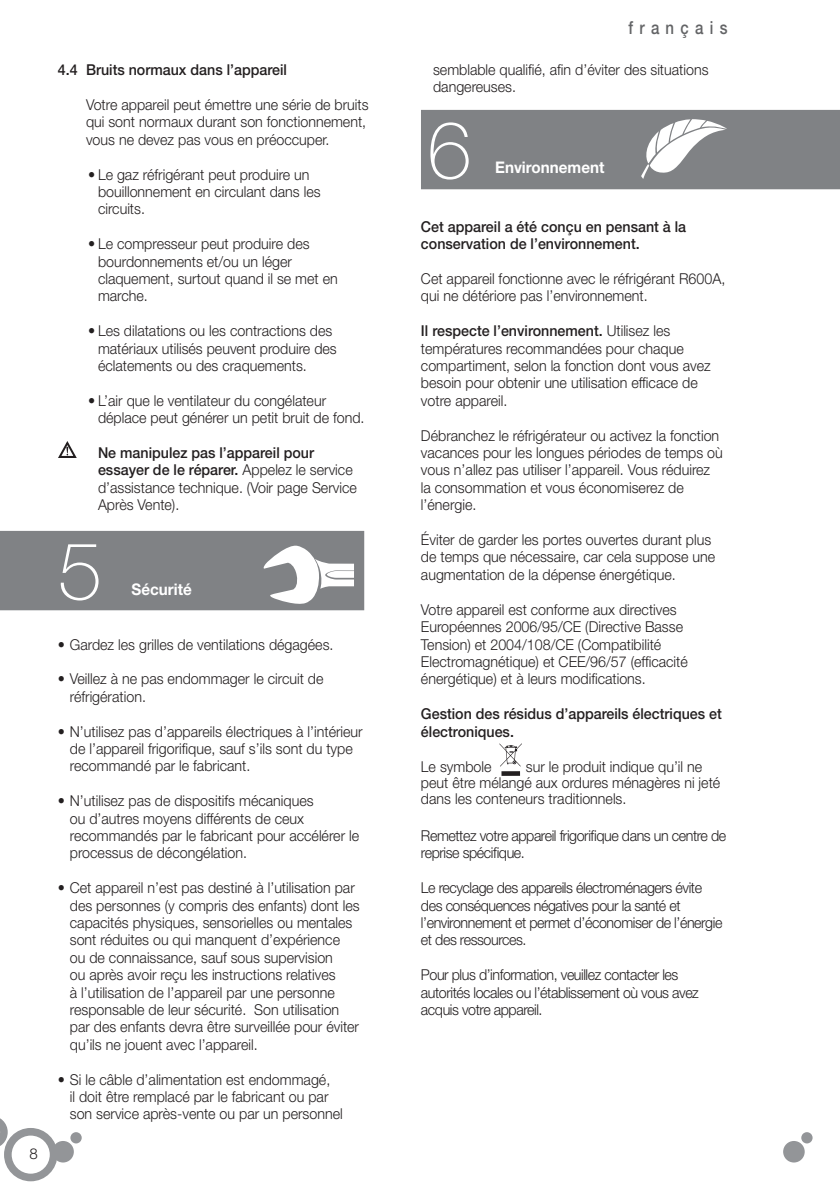
<style>
.page{position:relative;width:840px;height:1192px;background:#fff}
.page>*{position:absolute;margin:0;border:0;box-sizing:border-box;transform-origin:0 0}
.t1{font:100 80px "Helvetica Neue LT Std";color:#fff}
.t2{font:500 18px "Helvetica Neue LT Std";letter-spacing:.42em;color:#636466;scale:.83 1}
.t3{font:700 16px "Helvetica Neue LT Std";color:#fff;scale:.95 1}
.t4{font:300 15px/17.4px "Helvetica Neue LT Std";color:#231f20;scale:.95 1}
.t5{font:300 15px/17.4px "Helvetica Neue LT Std";letter-spacing:-.03em;color:#231f20;scale:.95 1}
.t6{font:500 15px/17.4px "Helvetica Neue LT Std";color:#231f20;scale:.95 1}
.t7{font:300 15px "Helvetica Neue LT Std";color:#231f20}
.s1{font-weight:500}
</style>
<div class="page">
<svg style="left:0;top:1118px;width:8px;height:28px"></svg>
<div style="left:4px;top:1128px;width:53px;height:53px;border:8px solid #939598;border-radius:50%"></div>
<div style="left:52px;top:1141px;width:22px;height:21px;background:#939598;border-radius:50%"></div>
<div style="left:70px;top:1132px;width:12px;height:11px;background:#939598;border-radius:50%"></div>
<div style="left:422px;top:111px;width:417px;height:77px;background:#808285"></div>
<div style="left:421px;top:110px;width:418px;height:79px;border:2px solid #808285"></div>
<div style="left:501px;top:771px;width:19px;height:5px;background:#231f20"></div>
<svg style="left:499px;top:743px;width:22px;height:23px"></svg>
<svg style="left:0;top:531px;width:364px;height:79px;background:#8a8c8f"></svg>
<svg style="left:641px;top:119px;width:86px;height:60px"></svg>
<svg style="left:58px;top:441px;width:19px;height:17px"></svg>
<div style="left:783px;top:1141px;width:21px;height:21px;background:#939598;border-radius:50%"></div>
<div style="left:801px;top:1132px;width:11px;height:11px;background:#939598;border-radius:50%"></div>
<p class="t7" style="left:30px;top:1148px;width:10px">8</p>
<p class="t6" style="left:58px;top:63px;width:242px">4.4 Bruits normaux dans l’appareil</p>
<p class="t4" style="left:86px;top:98px;width:299px">Votre appareil peut émettre une série de bruits qui sont normaux durant son fonctionnement, vous ne devez pas vous en préoccuper.</p>
<p class="t4" style="left:98px;top:167px;width:236px;text-indent:-10px">• Le gaz réfrigérant peut produire un bouillonnement en circulant dans les circuits.</p>
<p class="t4" style="left:98px;top:237px;width:254px;text-indent:-10px">• Le compresseur peut produire des bourdonnements et/ou un léger claquement, surtout quand il se met en marche.</p>
<p class="t4" style="left:98px;top:324px;width:253px;text-indent:-10px">• Les dilatations ou les contractions des matériaux utilisés peuvent produire des éclatements ou des craquements.</p>
<p class="t4" style="left:98px;top:393px;width:282px;text-indent:-10px">• L’air que le ventilateur du congélateur déplace peut générer un petit bruit de fond.</p>
<p class="t4" style="left:98px;top:446px;width:274px"><span class="s1">Ne manipulez pas l’appareil pour essayer de le réparer.</span> Appelez le service d’assistance technique. (Voir page Service Après Vente).</p>
<h1 class="t1" style="left:58px;top:542px;width:46px">5</h1>
<p class="t3" style="left:132px;top:583px;width:65px">Sécurité</p>
<p class="t4" style="left:58px;top:637px;width:291px">• Gardez les grilles de ventilations dégagées.</p>
<p class="t4" style="left:70px;top:672px;width:268px;text-indent:-12px">• Veillez à ne pas endommager le circuit de réfrigération.</p>
<p class="t4" style="left:70px;top:724px;width:310px;text-indent:-12px">• N’utilisez pas d’appareils électriques à l’intérieur de l’appareil frigorifique, sauf s’ils sont du type recommandé par le fabricant.</p>
<p class="t4" style="left:70px;top:794px;width:306px;text-indent:-12px">• N’utilisez pas de dispositifs mécaniques<br>ou d’autres moyens différents de ceux recommandés par le fabricant pour accélérer le processus de décongélation.</p>
<p class="t4" style="left:70px;top:881px;width:306px;text-indent:-12px">• Cet appareil n’est pas destiné à l’utilisation par des personnes (y compris des enfants) dont les capacités physiques, sensorielles ou mentales sont réduites ou qui manquent d’expérience<br>ou de connaissance, sauf sous supervision<br>ou après avoir reçu les instructions relatives<br>à l’utilisation de l’appareil par une personne responsable de leur sécurité. Son utilisation par des enfants devra être surveillée pour éviter qu’ils ne jouent avec l’appareil.</p>
<p class="t4" style="left:70px;top:1072px;width:289px;text-indent:-12px">• Si le câble d’alimentation est endommagé,<br>il doit être remplacé par le fabricant ou par son service après-vente ou par un personnel</p>
<p class="t2" style="left:628px;top:21px;width:121px">français</p>
<p class="t4" style="left:433px;top:63px;width:291px">semblable qualifié, afin d’éviter des situations dangereuses.</p>
<h1 class="t1" style="left:427px;top:122px;width:46px">6</h1>
<p class="t3" style="left:495px;top:162px;width:116px">Environnement</p>
<p class="t6" style="left:421px;top:219px;width:281px">Cet appareil a été conçu en pensant à la conservation de l’environnement.</p>
<p class="t4" style="left:421px;top:272px;width:322px">Cet appareil fonctionne avec le réfrigérant R600A, qui ne détériore pas l’environnement.</p>
<p class="t4" style="left:421px;top:324px;width:306px"><span class="s1">Il respecte l’environnement.</span> Utilisez les températures recommandées pour chaque compartiment, selon la fonction dont vous avez besoin pour obtenir une utilisation efficace de votre appareil.</p>
<p class="t4" style="left:421px;top:428px;width:319px">Débranchez le réfrigérateur ou activez la fonction vacances pour les longues périodes de temps où vous n’allez pas utiliser l’appareil. Vous réduirez la consommation et vous économiserez de l’énergie.</p>
<p class="t4" style="left:421px;top:533px;width:311px">Éviter de garder les portes ouvertes durant plus de temps que nécessaire, car cela suppose une augmentation de la dépense énergétique.</p>
<p class="t4" style="left:421px;top:602px;width:282px">Votre appareil est conforme aux directives Européennes 2006/95/CE (Directive Basse Tension) et 2004/108/CE (Compatibilité Electromagnétique) et CEE/96/57 (efficacité énergétique) et à leurs modifications.</p>
<p class="t6" style="left:421px;top:707px;width:318px">Gestion des résidus d’appareils électriques et électroniques.</p>
<p class="t4" style="left:421px;top:759px;width:76px">Le symbole</p>
<p class="t4" style="left:421px;top:760px;width:316px;line-height:16px;text-indent:105px">sur le produit indique qu’il ne peut être mélangé aux ordures ménagères ni jeté dans les conteneurs traditionnels.</p>
<p class="t5" style="left:421px;top:828px;width:323px">Remettez votre appareil frigorifique dans un centre de reprise spécifique.</p>
<p class="t5" style="left:421px;top:881px;width:319px">Le recyclage des appareils électroménagers évite des conséquences négatives pour la santé et l’environnement et permet d’économiser de l’énergie et des ressources.</p>
<p class="t5" style="left:421px;top:968px;width:294px">Pour plus d’information, veuillez contacter les autorités locales ou l’établissement où vous avez acquis votre appareil.</p>
</div>
